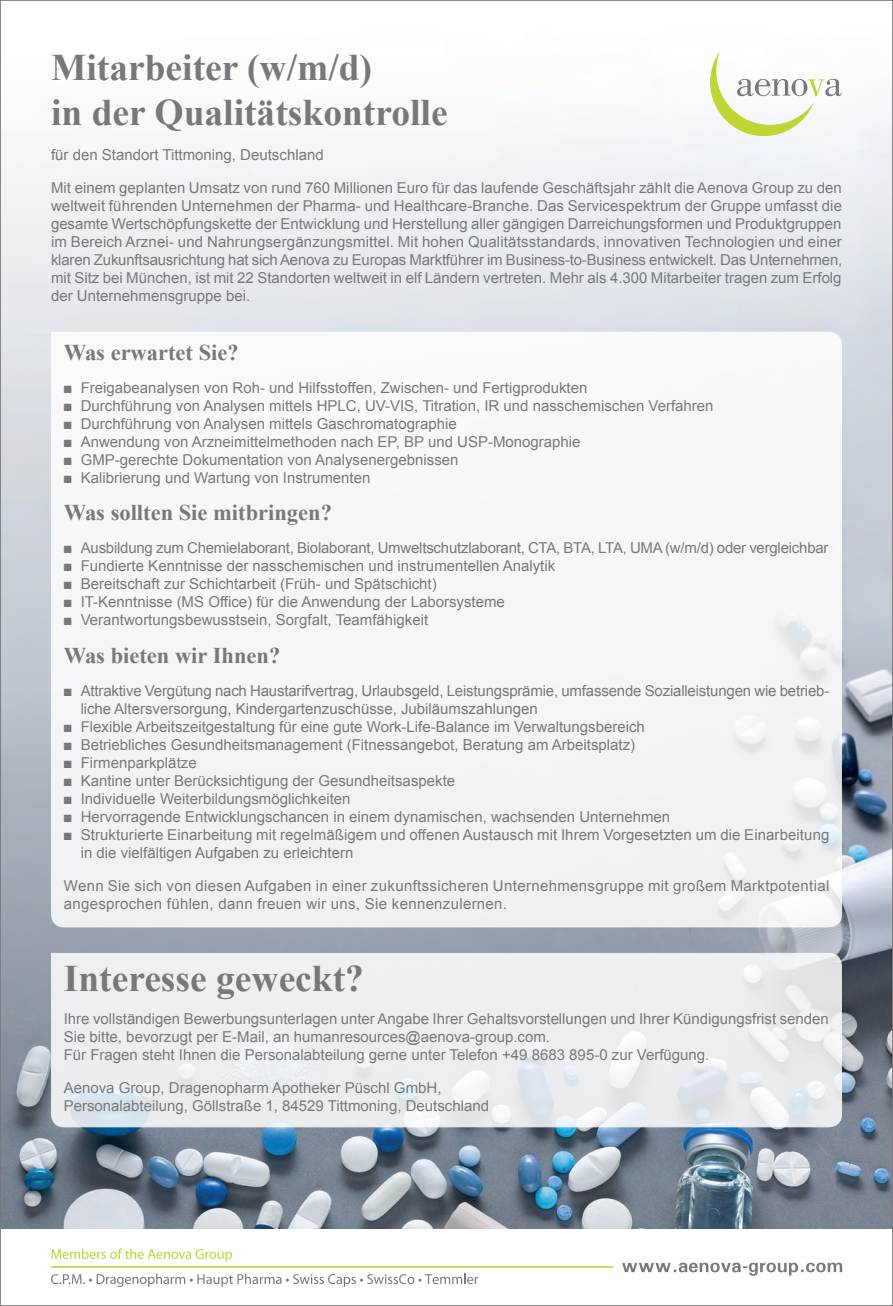
<style>
.page{position:relative;width:893px;height:1306px;background:#fff}
.page>*{position:absolute;margin:0;border:0;box-sizing:border-box;transform-origin:0 0}
.t1{font:700 37.5px/45px "Times New Roman";color:#76787b}
.t2{font:700 22.5px "Times New Roman";color:#76787b}
.t3{font:15px/18px "Arial";color:#76787b}
.t4{font:15px/18px "Arial";letter-spacing:.025em;color:#76787b}
</style>
<div class="page">
<img style="left:2px;top:105px;width:889px;height:1124px">
<svg style="left:710px;top:51px;width:132px;height:85px"></svg>
<div style="left:51px;top:332px;width:791px;height:595px;background:#f5f6f8"></div>
<svg style="left:51px;top:952px;width:791px;height:175px;background:#eaedef"></svg>
<svg style="left:622px;top:1262px;width:220px;height:13px"></svg>
<svg style="left:51px;top:1248px;width:181px;height:13px"></svg>
<svg style="left:51px;top:1273px;width:427px;height:13px"></svg>
<hr style="left:51px;top:1266px;width:562px;height:1px;background:#bdd536">
<h1 class="t1" style="left:51px;top:44px;width:398px">Mitarbeiter (w/m/d)<br>in der Qualitätskontrolle</h1>
<p class="t3" style="left:51px;top:146px;width:274px">für den Standort Tittmoning, Deutschland</p>
<p class="t3" style="left:51px;top:179px;width:793px;text-align:justify">Mit einem geplanten Umsatz von rund 760 Millionen Euro für das laufende Geschäftsjahr zählt die Aenova Group zu den weltweit führenden Unternehmen der Pharma- und Healthcare-Branche. Das Servicespektrum der Gruppe umfasst die gesamte Wertschöpfungskette der Entwicklung und Herstellung aller gängigen Darreichungsformen und Produktgruppen im Bereich Arznei- und Nahrungsergänzungsmittel. Mit hohen Qualitätsstandards, innovativen Technologien und einer klaren Zukunftsausrichtung hat sich Aenova zu Europas Marktführer im Business-to-Business entwickelt. Das Unternehmen, mit Sitz bei München, ist mit 22 Standorten weltweit in elf Ländern vertreten. Mehr als 4.300 Mitarbeiter tragen zum Erfolg der Unternehmensgruppe bei.</p>
<h2 class="t2" style="left:64px;top:337px;width:176px">Was erwartet Sie?</h2>
<p class="t3" style="left:64px;top:379px;width:525px">■ Freigabeanalysen von Roh- und Hilfsstoffen, Zwischen- und Fertigprodukten</p>
<p class="t3" style="left:64px;top:397px;width:651px">■ Durchführung von Analysen mittels HPLC, UV-VIS, Titration, IR und nasschemischen Verfahren</p>
<p class="t3" style="left:64px;top:415px;width:395px">■ Durchführung von Analysen mittels Gaschromatographie</p>
<p class="t3" style="left:64px;top:433px;width:518px">■ Anwendung von Arzneimittelmethoden nach EP, BP und USP-Monographie</p>
<p class="t3" style="left:64px;top:451px;width:396px">■ GMP-gerechte Dokumentation von Analysenergebnissen</p>
<p class="t3" style="left:64px;top:469px;width:308px">■ Kalibrierung und Wartung von Instrumenten</p>
<h2 class="t2" style="left:64px;top:497px;width:270px">Was sollten Sie mitbringen?</h2>
<p class="t3" style="left:64px;top:539px;width:766px">■ Ausbildung zum Chemielaborant, Biolaborant, Umweltschutzlaborant, CTA, BTA, LTA, UMA (w/m/d) oder vergleichbar</p>
<p class="t3" style="left:64px;top:557px;width:493px">■ Fundierte Kenntnisse der nasschemischen und instrumentellen Analytik</p>
<p class="t3" style="left:64px;top:575px;width:374px">■ Bereitschaft zur Schichtarbeit (Früh- und Spätschicht)</p>
<p class="t3" style="left:64px;top:593px;width:443px">■ IT-Kenntnisse (MS Office) für die Anwendung der Laborsysteme</p>
<p class="t3" style="left:64px;top:611px;width:366px">■ Verantwortungsbewusstsein, Sorgfalt, Teamfähigkeit</p>
<h2 class="t2" style="left:64px;top:640px;width:218px">Was bieten wir Ihnen?</h2>
<p class="t3" style="left:81px;top:682px;width:750px;text-indent:-17px">■ Attraktive Vergütung nach Haustarifvertrag, Urlaubsgeld, Leistungsprämie, umfassende Sozialleistungen wie betrieb&shy;liche Altersversorgung, Kindergartenzuschüsse, Jubiläumszahlungen</p>
<p class="t3" style="left:64px;top:718px;width:583px">■ Flexible Arbeitszeitgestaltung für eine gute Work-Life-Balance im Verwaltungsbereich</p>
<p class="t3" style="left:64px;top:736px;width:573px">■ Betriebliches Gesundheitsmanagement (Fitnessangebot, Beratung am Arbeitsplatz)</p>
<p class="t3" style="left:64px;top:754px;width:134px">■ Firmenparkplätze</p>
<p class="t3" style="left:64px;top:772px;width:393px">■ Kantine unter Berücksichtigung der Gesundheitsaspekte</p>
<p class="t3" style="left:64px;top:790px;width:288px">■ Individuelle Weiterbildungsmöglichkeiten</p>
<p class="t3" style="left:64px;top:808px;width:608px">■ Hervorragende Entwicklungschancen in einem dynamischen, wachsenden Unternehmen</p>
<p class="t3" style="left:81px;top:826px;width:750px;text-indent:-17px">■ Strukturierte Einarbeitung mit regelmäßigem und offenen Austausch mit Ihrem Vorgesetzten um die Einarbeitung in die vielfältigen Aufgaben zu erleichtern</p>
<p class="t4" style="left:64px;top:877px;width:767px">Wenn Sie sich von diesen Aufgaben in einer zukunftssicheren Unternehmensgruppe mit großem Marktpotential angesprochen fühlen, dann freuen wir uns, Sie kennenzulernen.</p>
<h1 class="t1" style="left:64px;top:955px;width:302px">Interesse geweckt?</h1>
<p class="t3" style="left:64px;top:1009px;width:766px">Ihre vollständigen Bewerbungsunterlagen unter Angabe Ihrer Gehaltsvorstellungen und Ihrer Kündigungsfrist senden<br>Sie bitte, bevorzugt per E-Mail, an humanresources@aenova-group.com.<br>Für Fragen steht Ihnen die Personalabteilung gerne unter Telefon +49 8683 895-0 zur Verfügung.</p>
<p class="t3" style="left:64px;top:1078px;width:427px">Aenova Group, Dragenopharm Apotheker Püschl GmbH,<br>Personalabteilung, Göllstraße 1, 84529 Tittmoning, Deutschland</p>
</div>
